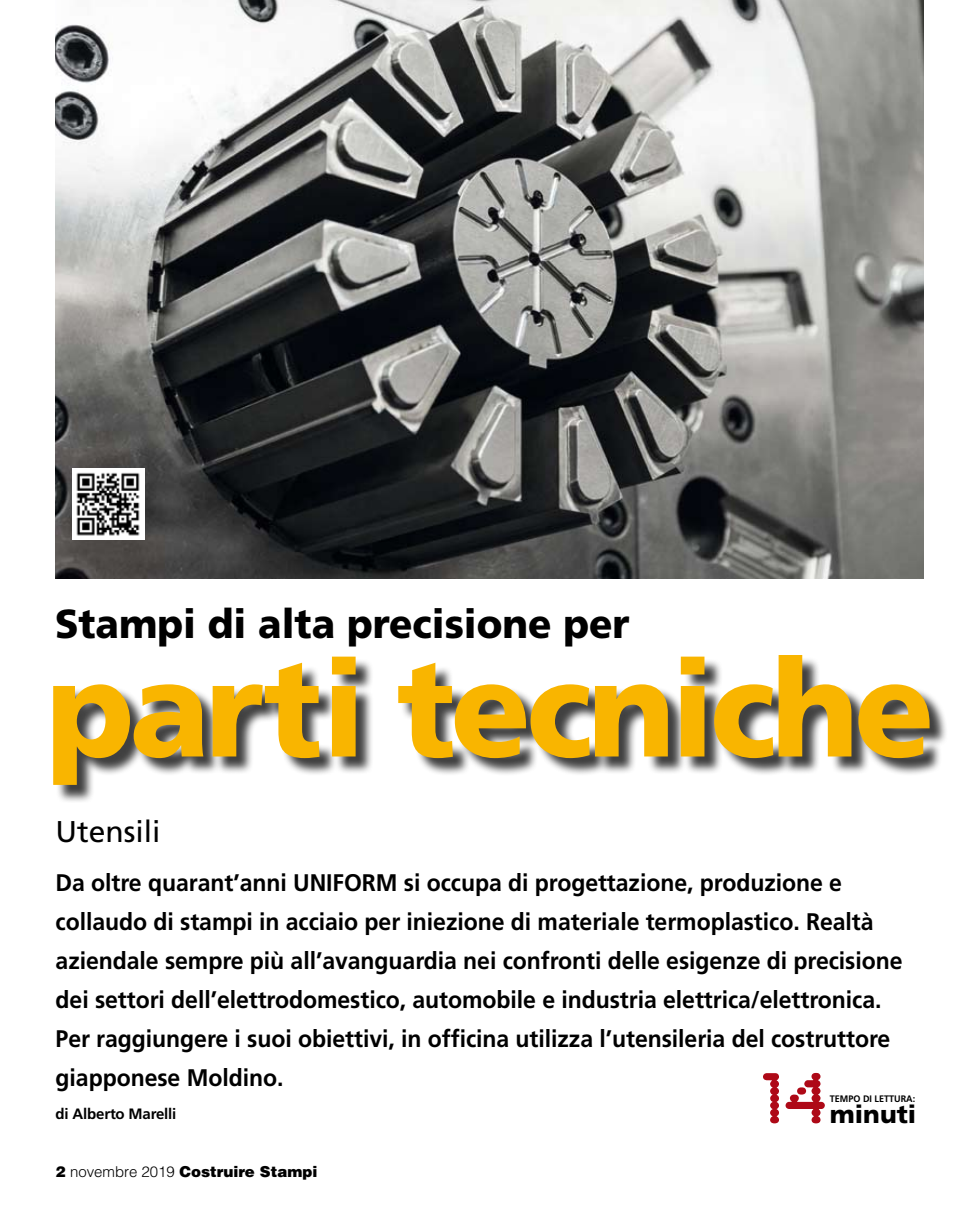
<style>
.page{position:relative;width:978px;height:1212px;background:#fff}
.page>*{position:absolute;margin:0;border:0;box-sizing:border-box;transform-origin:0 0}
.t1{font:900 135.3px "Frutiger";letter-spacing:-.035em;color:#f9b500}
.t2{font:75px "Synchro Plain";color:#ae0917}
.t3{font:900 40.5px "Frutiger";color:#000;scale:.95 1}
.t4{font:30px "Frutiger";color:#000}
.t5{font:900 25.05px "Frutiger";color:#000}
.t6{font:700 24px/39px "Frutiger";letter-spacing:-.005em;color:#000;scale:.96 1}
.t7{font:900 15px "Helvetica";color:#000}
.t8{font:700 15px "Frutiger";letter-spacing:-.01em;color:#000}
.t9{font:700 9.45px "Frutiger";color:#000;scale:.96 1}
.s1{font-weight:300}
</style>
<div class="page">
<img style="left:56px;top:0;width:867px;height:579px">
<img style="left:73px;top:468px;width:71px;height:72px">
<div style="left:56px;top:657px;width:892px;height:146px;background:#000;opacity:.75"></div>
<h3 class="t3" style="left:55px;top:599px;width:606px">Stampi di alta precisione per</h3>
<h1 class="t1" style="left:46px;top:627px;width:890px">parti tecniche</h1>
<p class="t4" style="left:56px;top:813px;width:107px">Utensili</p>
<p class="t6" style="left:56px;top:863px;width:884px">Da oltre quarant’anni UNIFORM si occupa di progettazione, produzione e collaudo di stampi in acciaio per iniezione di materiale termoplastico. Realtà aziendale sempre più all’avanguardia nei confronti delle esigenze di precisione dei settori dell’elettrodomestico, automobile e industria elettrica/elettronica.<br>Per raggiungere i suoi obiettivi, in officina utilizza l’utensileria del costruttore giapponese Moldino.</p>
<p class="t8" style="left:56px;top:1105px;width:122px">di Alberto Marelli</p>
<h2 class="t2" style="left:761px;top:1045px;width:67px">14</h2>
<p class="t9" style="left:830px;top:1093px;width:90px">TEMPO DI LETTURA:</p>
<p class="t5" style="left:830px;top:1099px;width:88px">minuti</p>
<p class="t7" style="left:56px;top:1162px;width:263px">2 <span class="s1">novembre 2019</span> Costruire Stampi</p>
</div>
